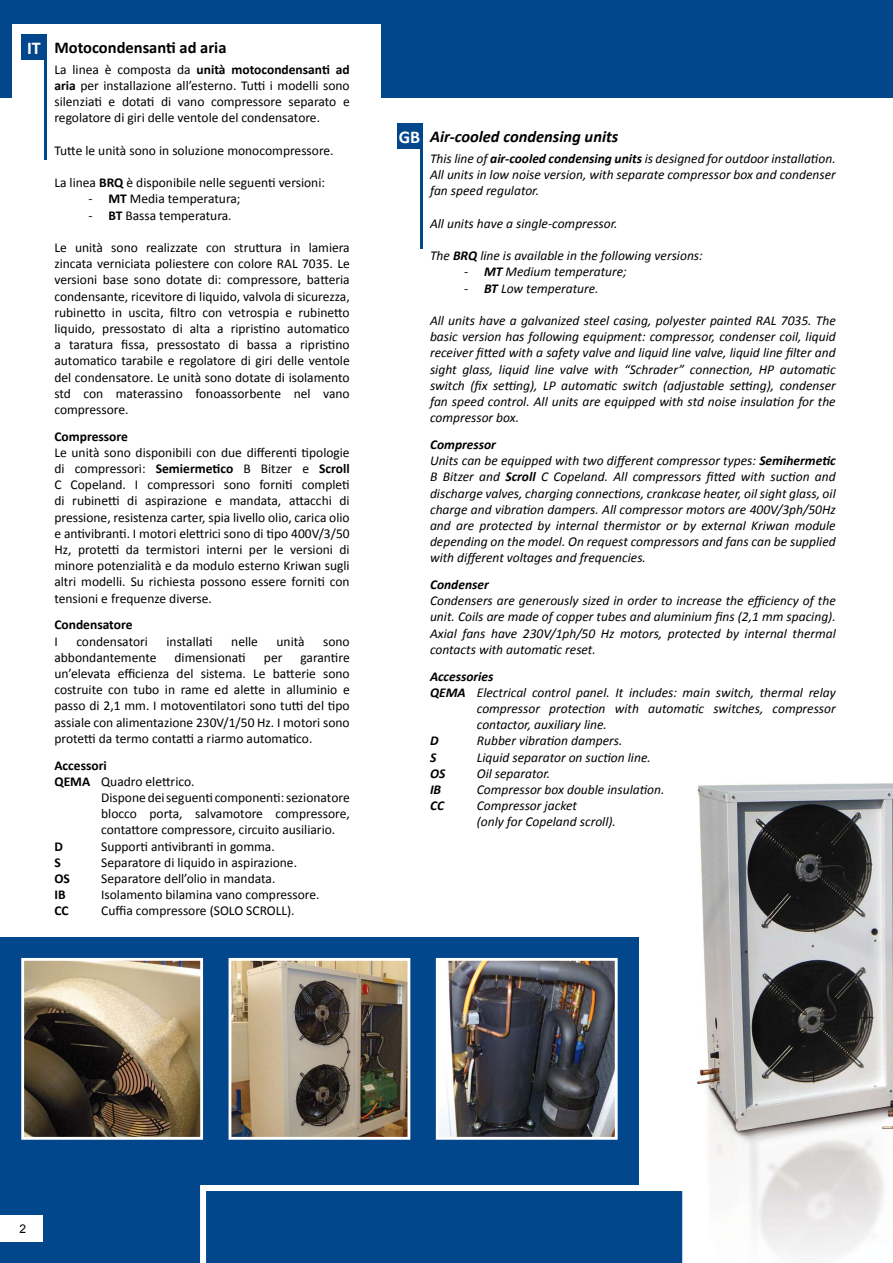
<style>
.page{position:relative;width:893px;height:1263px;background:#fff}
.page>*{position:absolute;margin:0;border:0;box-sizing:border-box;transform-origin:0 0}
.t1{font:700 18px "Calibri";color:#fff}
.t2{font:italic 700 16.5px "Calibri";color:#000}
.t3{font:700 16.5px "Calibri";color:#000}
.t4{font:13.5px/16.2px "Calibri";color:#000;text-align:justify}
.t5{font:italic 13.5px/16.2px "Calibri";color:#000;text-align:justify}
.t6{font:700 13.5px "Calibri";color:#000}
.t7{font:italic 700 13.5px "Calibri";color:#000}
.t8{font:12px "Arial";color:#000}
.s1{font-weight:700}
</style>
<div class="page">
<img style="left:696px;top:783px;width:197px;height:471px">
<div style="left:0;top:936px;width:639px;height:326px;background:#02468b"></div>
<div style="left:0;top:0;width:893px;height:98px;background:#02468b"></div>
<svg style="left:200px;top:1185px;width:483px;height:78px"></svg>
<img style="left:25px;top:962px;width:174px;height:174px">
<div style="left:21px;top:958px;width:182px;height:182px;border:3px solid #fff"></div>
<img style="left:233px;top:962px;width:173px;height:174px">
<div style="left:229px;top:958px;width:181px;height:182px;border:3px solid #fff"></div>
<img style="left:440px;top:962px;width:174px;height:174px">
<div style="left:436px;top:958px;width:182px;height:182px;border:3px solid #fff"></div>
<hr style="left:420px;top:146px;width:2px;height:103px;background:#02468b">
<div style="left:12px;top:24px;width:369px;height:90px;background:#fff"></div>
<hr style="left:45px;top:57px;width:2px;height:102px;background:#02468b">
<div style="left:0;top:1215px;width:43px;height:27px;background:#fff"></div>
<div style="left:397px;top:123px;width:25px;height:26px;background:#02468b"></div>
<div style="left:21px;top:34px;width:26px;height:26px;background:#02468b"></div>
<h1 class="t1" style="left:27px;top:36px;width:15px">IT</h1>
<p class="t3" style="left:54px;top:37px;width:174px">Motocondensanti ad aria</p>
<p class="t4" style="left:54px;top:60px;width:297px">La linea è composta da <span class="s1">unità motocondensanti ad aria</span> per installazione all’esterno. Tutti i modelli sono silenziati e dotati di vano compressore separato e regolatore di giri delle ventole del condensatore.</p>
<p class="t4" style="left:54px;top:141px;width:281px">Tutte le unità sono in soluzione monocompressore.</p>
<p class="t4" style="left:54px;top:174px;width:272px">La linea <span class="s1">BRQ</span> è disponibile nelle seguenti versioni:</p>
<p class="t4" style="left:88px;top:190px;width:154px">- <span class="s1">MT</span> Media temperatura;</p>
<p class="t4" style="left:88px;top:206px;width:145px">- <span class="s1">BT</span> Bassa temperatura.</p>
<p class="t4" style="left:54px;top:239px;width:297px">Le unità sono realizzate con struttura in lamiera zincata verniciata poliestere con colore RAL 7035. Le versioni base sono dotate di: compressore, batteria condensante, ricevitore di liquido, valvola di sicurezza, rubinetto in uscita, filtro con vetrospia e rubinetto liquido, pressostato di alta a ripristino automatico a taratura fissa, pressostato di bassa a ripristino automatico tarabile e regolatore di giri delle ventole del condensatore. Le unità sono dotate di isolamento std con materassino fonoassorbente nel vano compressore.</p>
<p class="t6" style="left:54px;top:428px;width:75px">Compressore</p>
<p class="t4" style="left:54px;top:444px;width:297px">Le unità sono disponibili con due differenti tipologie di compressori: <span class="s1">Semiermetico</span> B Bitzer e <span class="s1">Scroll </span>C Copeland. I compressori sono forniti completi di rubinetti di aspirazione e mandata, attacchi di pressione, resistenza carter, spia livello olio, carica olio e antivibranti. I motori elettrici sono di tipo 400V/3/50<br>Hz, protetti da termistori interni per le versioni di minore potenzialità e da modulo esterno Kriwan sugli altri modelli. Su richiesta possono essere forniti con tensioni e frequenze diverse.</p>
<p class="t6" style="left:54px;top:616px;width:80px">Condensatore</p>
<p class="t4" style="left:54px;top:632px;width:5px">I</p>
<p class="t4" style="left:76px;top:632px;width:73px">condensatori</p>
<p class="t4" style="left:167px;top:632px;width:48px">installati</p>
<p class="t4" style="left:231px;top:632px;width:28px">nelle</p>
<p class="t4" style="left:276px;top:632px;width:30px">unità</p>
<p class="t4" style="left:323px;top:632px;width:28px">sono</p>
<p class="t4" style="left:54px;top:648px;width:104px">abbondantemente</p>
<p class="t4" style="left:175px;top:648px;width:73px">dimensionati</p>
<p class="t4" style="left:264px;top:648px;width:20px">per</p>
<p class="t4" style="left:54px;top:648px;width:297px;text-indent:246px">garantire un’elevata efficienza del sistema. Le batterie sono costruite con tubo in rame ed alette in alluminio e passo di 2,1 mm. I motoventilatori sono tutti del tipo assiale con alimentazione 230V/1/50 Hz. I motori sono protetti da termo contatti a riarmo automatico.</p>
<p class="t6" style="left:54px;top:757px;width:54px">Accessori</p>
<p class="t4" style="left:54px;top:772px;width:142px"><span class="s1">QEMA</span> Quadro elettrico.</p>
<p class="t4" style="left:101px;top:789px;width:250px">Dispone dei seguenti componenti: sezionatore</p>
<p class="t4" style="left:101px;top:805px;width:250px">blocco porta, salvamotore compressore,</p>
<p class="t4" style="left:101px;top:821px;width:236px">contattore compressore, circuito ausiliario.</p>
<p class="t6" style="left:54px;top:838px;width:10px">D</p>
<p class="t4" style="left:101px;top:837px;width:175px">Supporti antivibranti in gomma.</p>
<p class="t6" style="left:54px;top:854px;width:8px">S</p>
<p class="t4" style="left:101px;top:853px;width:197px">Separatore di liquido in aspirazione.</p>
<p class="t6" style="left:54px;top:870px;width:17px">OS</p>
<p class="t4" style="left:101px;top:870px;width:176px">Separatore dell’olio in mandata.</p>
<p class="t6" style="left:54px;top:886px;width:13px">IB</p>
<p class="t4" style="left:101px;top:886px;width:220px">Isolamento bilamina vano compressore.</p>
<p class="t6" style="left:54px;top:902px;width:16px">CC</p>
<p class="t4" style="left:101px;top:902px;width:195px">Cuffia compressore (SOLO SCROLL).</p>
<h1 class="t1" style="left:399px;top:126px;width:23px">GB</h1>
<p class="t2" style="left:430px;top:126px;width:190px">Air-cooled condensing units</p>
<p class="t5" style="left:430px;top:150px;width:407px">This line of <span class="s1">air-cooled condensing units</span> is designed for outdoor installation.<br>All units in low noise version, with separate compressor box and condenser fan speed regulator.</p>
<p class="t5" style="left:430px;top:215px;width:189px">All units have a single-compressor.</p>
<p class="t5" style="left:430px;top:247px;width:274px">The <span class="s1">BRQ</span> line is available in the following versions:</p>
<p class="t5" style="left:464px;top:263px;width:164px">- <span class="s1">MT</span> Medium temperature;</p>
<p class="t5" style="left:464px;top:279px;width:136px">- <span class="s1">BT</span> Low temperature.</p>
<p class="t5" style="left:430px;top:312px;width:407px">All units have a galvanized steel casing, polyester painted RAL 7035. The basic version has following equipment: compressor, condenser coil, liquid receiver fitted with a safety valve and liquid line valve, liquid line filter and sight glass, liquid line valve with “Schrader” connection, HP automatic switch (fix setting), LP automatic switch (adjustable setting), condenser fan speed control. All units are equipped with std noise insulation for the compressor box.</p>
<p class="t5" style="left:430px;top:436px;width:407px;text-align:left"><span class="s1">Compressor<br></span>Units can be equipped with two different compressor types: <span class="s1">Semihermetic </span>B Bitzer and <span class="s1">Scroll</span> C Copeland. All compressors fitted with suction and discharge valves, charging connections, crankcase heater, oil sight glass, oil charge and vibration dampers. All compressor motors are 400V/3ph/50Hz and are protected by internal thermistor or by external Kriwan module depending on the model. On request compressors and fans can be supplied with different voltages and frequencies.</p>
<p class="t7" style="left:430px;top:576px;width:60px">Condenser</p>
<p class="t5" style="left:430px;top:592px;width:407px">Condensers are generously sized in order to increase the efficiency of the unit. Coils are made of copper tubes and aluminium fins (2,1 mm spacing).<br>Axial fans have 230V/1ph/50 Hz motors, protected by internal thermal contacts with automatic reset.</p>
<p class="t7" style="left:430px;top:668px;width:65px">Accessories</p>
<p class="t5" style="left:430px;top:683px;width:407px"><span class="s1">QEMA</span> Electrical control panel. It includes: main switch, thermal relay</p>
<p class="t5" style="left:477px;top:700px;width:360px">compressor protection with automatic switches, compressor</p>
<p class="t5" style="left:477px;top:716px;width:132px">contactor, auxiliary line.</p>
<p class="t7" style="left:430px;top:732px;width:10px">D</p>
<p class="t5" style="left:477px;top:732px;width:147px">Rubber vibration dampers.</p>
<p class="t7" style="left:430px;top:749px;width:8px">S</p>
<p class="t5" style="left:477px;top:748px;width:176px">Liquid separator on suction line.</p>
<p class="t7" style="left:430px;top:765px;width:17px">OS</p>
<p class="t5" style="left:477px;top:764px;width:75px">Oil separator.</p>
<p class="t7" style="left:430px;top:781px;width:13px">IB</p>
<p class="t5" style="left:477px;top:781px;width:189px">Compressor box double insulation.</p>
<p class="t7" style="left:430px;top:797px;width:16px">CC</p>
<p class="t5" style="left:477px;top:797px;width:141px">Compressor jacket<br>(only for Copeland scroll).</p>
<p class="t8" style="left:20px;top:1221px;width:8px">2</p>
</div>
